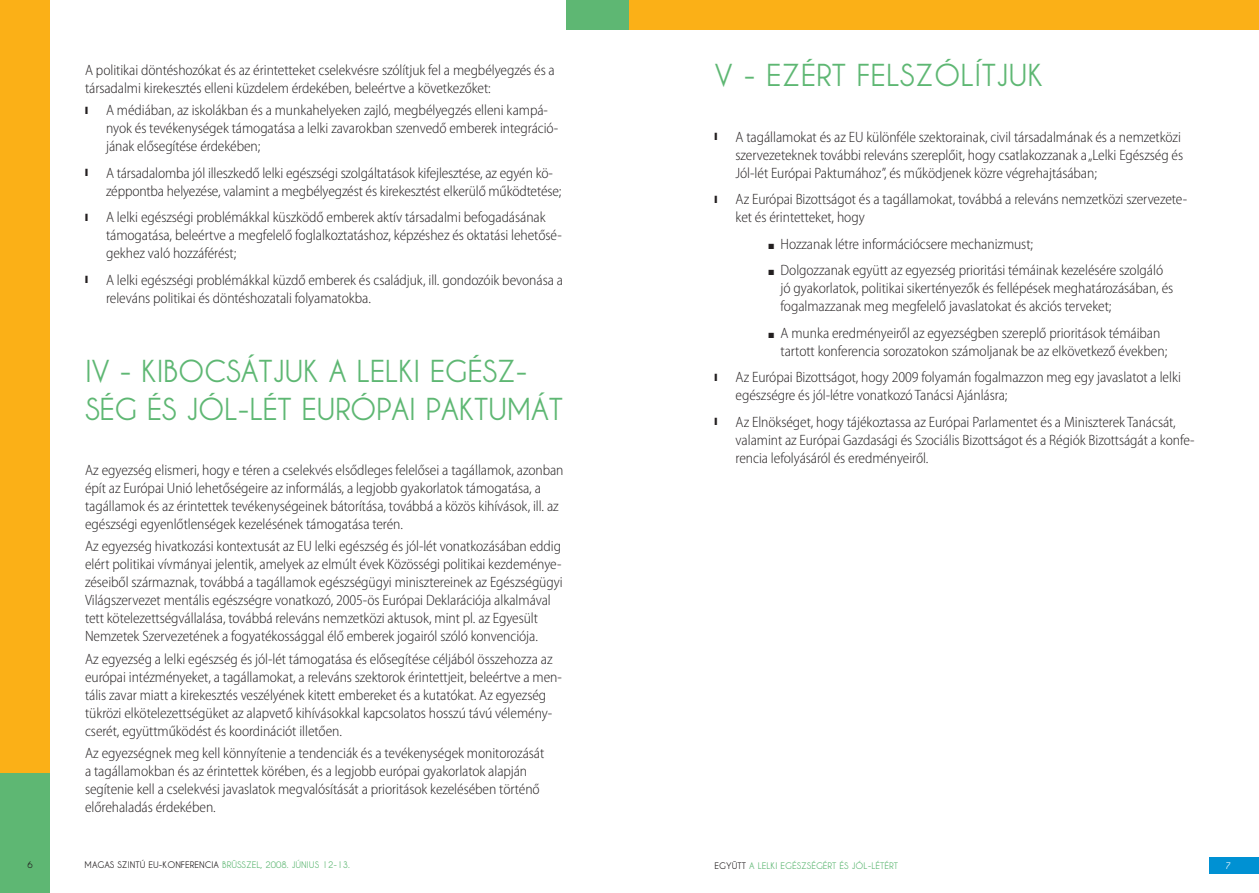
<style>
.page{position:relative;width:1259px;height:893px;background:#fff}
.page>*{position:absolute;margin:0;border:0;box-sizing:border-box;transform-origin:0 0}
.t1{font:700 30px/37.5px "Caviar Dreams";letter-spacing:-.015em;color:#5eb773}
.t2{font:300 semi-condensed 15px/18px "Myriad Pro";letter-spacing:-.005em;color:#231f20}
.t3{font:700 9px "Caviar Dreams";color:#5eb773}
.t4{font:700 9px "Caviar Dreams";color:#231f20}
.t5{font:700 9px "Caviar Dreams";color:#fff}
.s1{color:#231f20}
</style>
<div class="page">
<div style="left:0;top:0;width:50px;height:893px;background:#5eb773"></div>
<div style="left:566px;top:0;width:63px;height:30px;background:#5eb773"></div>
<div style="left:629px;top:0;width:630px;height:30px;background:#fbb017"></div>
<div style="left:1209px;top:857px;width:50px;height:17px;background:#0091d3"></div>
<div style="left:0;top:0;width:50px;height:772px;background:#fbb017"></div>
<p class="t2" style="left:85px;top:61px;width:471px">A politikai döntéshozókat és az érintetteket cselekvésre szólítjuk fel a megbélyegzés és a társadalmi kirekesztés elleni küzdelem érdekében, beleértve a következőket:</p>
<p class="t2" style="left:85px;top:102px;width:13px">❙ A</p>
<p class="t2" style="left:106px;top:102px;width:454px;text-indent:11px">médiában, az iskolákban és a munkahelyeken zajló, megbélyegzés elleni kampá&shy;nyok és tevékenységek támogatása a lelki zavarokban szenvedő emberek integráció&shy;jának elősegítése érdekében;</p>
<p class="t2" style="left:85px;top:164px;width:13px">❙ A</p>
<p class="t2" style="left:106px;top:164px;width:457px;text-align:center">társadalomba jól illeszkedő lelki egészségi szolgáltatások kifejlesztése, az egyén kö&shy;zéppontba helyezése, valamint a megbélyegzést és kirekesztést elkerülő működtetése;</p>
<p class="t2" style="left:85px;top:209px;width:13px">❙ A</p>
<p class="t2" style="left:106px;top:209px;width:457px;text-indent:11px">lelki egészségi problémákkal küszködő emberek aktív társadalmi befogadásának támogatása, beleértve a megfelelő foglalkoztatáshoz, képzéshez és oktatási lehetősé&shy;gekhez való hozzáférést;</p>
<p class="t2" style="left:85px;top:271px;width:13px">❙ A</p>
<p class="t2" style="left:106px;top:271px;width:458px;text-indent:11px">lelki egészségi problémákkal küzdő emberek és családjuk, ill. gondozóik bevonása a releváns politikai és döntéshozatali folyamatokba.</p>
<h1 class="t1" style="left:85px;top:352px;width:479px">IV - KIBOCSÁTJUK A LELKI EGÉSZ-<br>SÉG ÉS JÓL-LÉT EURÓPAI PAKTUMÁT</h1>
<p class="t2" style="left:85px;top:461px;width:480px">Az egyezség elismeri, hogy e téren a cselekvés elsődleges felelősei a tagállamok, azonban épít az Európai Unió lehetőségeire az informálás, a legjobb gyakorlatok támogatása, a tagállamok és az érintettek tevékenységeinek bátorítása, továbbá a közös kihívások, ill. az egészségi egyenlőtlenségek kezelésének támogatása terén.</p>
<p class="t2" style="left:85px;top:538px;width:479px">Az egyezség hivatkozási kontextusát az EU lelki egészség és jól-lét vonatkozásában eddig elért politikai vívmányai jelentik, amelyek az elmúlt évek Közösségi politikai kezdeménye&shy;zéseiből származnak, továbbá a tagállamok egészségügyi minisztereinek az Egészségügyi Világszervezet mentális egészségre vonatkozó, 2005-ös Európai Deklarációja alkalmával tett kötelezettségvállalása, továbbá releváns nemzetközi aktusok, mint pl. az Egyesült Nemzetek Szervezetének a fogyatékossággal élő emberek jogairól szóló konvenciója.</p>
<p class="t2" style="left:85px;top:650px;width:478px">Az egyezség a lelki egészség és jól-lét támogatása és elősegítése céljából összehozza az európai intézményeket, a tagállamokat, a releváns szektorok érintettjeit, beleértve a men&shy;tális zavar miatt a kirekesztés veszélyének kitett embereket és a kutatókat. Az egyezség tükrözi elkötelezettségüket az alapvető kihívásokkal kapcsolatos hosszú távú vélemény&shy;cserét, együttműködést és koordinációt illetően.</p>
<p class="t2" style="left:85px;top:744px;width:461px">Az egyezségnek meg kell könnyítenie a tendenciák és a tevékenységek monitorozását a tagállamokban és az érintettek körében, és a legjobb európai gyakorlatok alapján segítenie kell a cselekvési javaslatok megvalósítását a prioritások kezelésében történő előrehaladás érdekében.</p>
<h1 class="t1" style="left:714px;top:56px;width:330px">V - EZÉRT FELSZÓLÍTJUK</h1>
<p class="t2" style="left:735px;top:128px;width:449px;text-indent:11px">tagállamokat és az EU különféle szektorainak, civil társadalmának és a nemzetközi szervezeteknek további releváns szereplőit, hogy csatlakozzanak a „Lelki Egészség és<br>Jól-lét Európai Paktumához”, és működjenek közre végrehajtásában;</p>
<p class="t2" style="left:735px;top:190px;width:453px;text-indent:-21px">❙ Az Európai Bizottságot és a tagállamokat, továbbá a releváns nemzetközi szervezete&shy;ket és érintetteket, hogy</p>
<p class="t2" style="left:768px;top:235px;width:266px">■ Hozzanak létre információcsere mechanizmust;</p>
<p class="t2" style="left:780px;top:261px;width:394px;text-indent:-12px">■ Dolgozzanak együtt az egyezség prioritási témáinak kezelésére szolgáló jó gyakorlatok, politikai sikertényezők és fellépések meghatározásában, és fogalmazzanak meg megfelelő javaslatokat és akciós terveket;</p>
<p class="t2" style="left:780px;top:324px;width:388px;text-indent:-12px">■ A munka eredményeiről az egyezségben szereplő prioritások témáiban tartott konferencia sorozatokon számoljanak be az elkövetkező években;</p>
<p class="t2" style="left:735px;top:368px;width:447px;text-indent:-21px">❙ Az Európai Bizottságot, hogy 2009 folyamán fogalmazzon meg egy javaslatot a lelki egészségre és jól-létre vonatkozó Tanácsi Ajánlásra;</p>
<p class="t2" style="left:735px;top:413px;width:460px;text-indent:-21px">❙ Az Elnökséget, hogy tájékoztassa az Európai Parlamentet és a Miniszterek Tanácsát, valamint az Európai Gazdasági és Szociális Bizottságot és a Régiók Bizottságát a konfe&shy;rencia lefolyásáról és eredményeiről.</p>
<p class="t2" style="left:714px;top:128px;width:13px">❙ A</p>
<p class="t4" style="left:28px;top:860px;width:7px">6</p>
<p class="t3" style="left:85px;top:860px;width:267px"><span class="s1">MAGAS SZINTÚ EU-KONFERENCIA</span> BRÜSSZEL, 2008. JÚNIUS 12-13.</p>
<p class="t3" style="left:714px;top:861px;width:185px"><span class="s1">EGYÜTT</span> A LELKI EGÉSZSÉGÉRT ÉS JÓL-LÉTÉRT</p>
<p class="t5" style="left:1226px;top:861px;width:7px">7</p>
</div>
